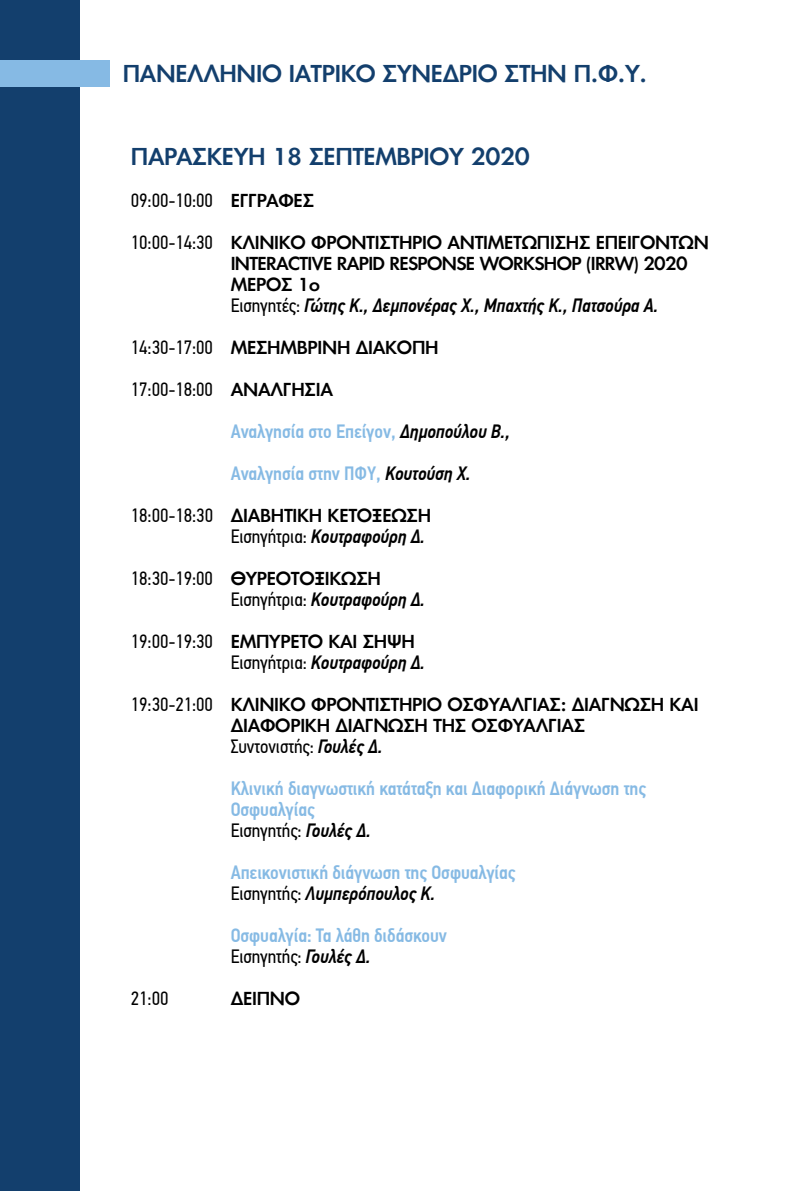
<style>
.page{position:relative;width:794px;height:1191px;background:#fff}
.page>*{position:absolute;margin:0;border:0;box-sizing:border-box;transform-origin:0 0}
.t1{font:500 22.75px "PF Futura Neu";letter-spacing:-.015em;color:#133f6d}
.t2{font:500 19.25px/42px "PF Din Text Cond Pro";letter-spacing:-.005em;color:#86bae4}
.t3{font:italic 500 19.25px "PF Din Text Cond Pro";letter-spacing:-.005em;color:#000}
.t4{font:19.25px "PF Din Text Cond Pro";letter-spacing:-.005em;color:#000}
.t5{font:500 17.5px/21px "PF Futura Neu";letter-spacing:-.015em;color:#000}
.s1{font-family:"PF Futura Neu";font-weight:500;font-size:17.5px}
.s2{font-family:"PF Din Text Cond Pro";font-weight:400;font-size:19.25px}
.s3{font-weight:400;font-style:normal}
.s4{font-weight:400;color:#000}
.s5{font-family:"PF Futura Neu";font-size:17.5px;color:#000}
.s6{font-style:italic;color:#000}
</style>
<div class="page">
<div style="left:0;top:0;width:79px;height:1191px;background:#133f6d"></div>
<div style="left:0;top:61px;width:109px;height:26px;background:#86bae4"></div>
<h1 class="t1" style="left:123px;top:59px;width:526px">ΠΑΝΕΛΛΗΝΙΟ ΙΑΤΡΙΚΟ ΣΥΝΕΔΡΙΟ ΣΤΗΝ Π.Φ.Υ.</h1>
<h1 class="t1" style="left:131px;top:141px;width:400px">ΠΑΡΑΣΚΕΥΗ 18 ΣΕΠΤΕΜΒΡΙΟΥ 2020</h1>
<p class="t4" style="left:131px;top:189px;width:185px">09:00-10:00 <span class="s1">ΕΓΓΡΑΦΕΣ</span></p>
<p class="t5" style="left:231px;top:231px;width:480px;text-indent:-100px"><span class="s2">10:00-14:30</span> ΚΛΙΝΙΚΟ ΦΡΟΝΤΙΣΤΗΡΙΟ ΑΝΤΙΜΕΤΩΠΙΣΗΣ ΕΠΕΙΓΟΝΤΩΝ<br>INTERACTIVE RAPID RESPONSE WORKSHOP (IRRW) 2020<br>ΜΕΡΟΣ 1ο</p>
<p class="t3" style="left:231px;top:294px;width:429px"><span class="s3">Εισηγητές:</span> Γώτης Κ., Δεμπονέρας Χ., Μπαχτής Κ., Πατσούρα Α.</p>
<p class="t5" style="left:131px;top:336px;width:309px"><span class="s2">14:30-17:00</span> ΜΕΣΗΜΒΡΙΝΗ ΔΙΑΚΟΠΗ</p>
<p class="t2" style="left:231px;top:368px;width:281px;text-indent:-100px"><span class="s4">17:00-18:00</span> <span class="s5">ΑΝΑΛΓΗΣΙΑ<br></span>Αναλγησία στο Επείγον, <span class="s6">Δημοπούλου Β.,<br></span>Αναλγησία στην ΠΦΥ, <span class="s6">Κουτούση Χ.</span></p>
<p class="t5" style="left:131px;top:504px;width:302px"><span class="s2">18:00-18:30</span> ΔΙΑΒΗΤΙΚΗ ΚΕΤΟΞΕΩΣΗ</p>
<p class="t3" style="left:231px;top:525px;width:196px"><span class="s3">Εισηγήτρια:</span> Κουτραφούρη Δ.</p>
<p class="t5" style="left:131px;top:567px;width:251px"><span class="s2">18:30-19:00</span> ΘΥΡΕΟΤΟΞΙΚΩΣΗ</p>
<p class="t3" style="left:231px;top:588px;width:196px"><span class="s3">Εισηγήτρια:</span> Κουτραφούρη Δ.</p>
<p class="t5" style="left:131px;top:630px;width:286px"><span class="s2">19:00-19:30</span> ΕΜΠΥΡΕΤΟ ΚΑΙ ΣΗΨΗ</p>
<p class="t3" style="left:231px;top:651px;width:196px"><span class="s3">Εισηγήτρια:</span> Κουτραφούρη Δ.</p>
<p class="t5" style="left:231px;top:693px;width:469px;text-indent:-100px"><span class="s2">19:30-21:00</span> ΚΛΙΝΙΚΟ ΦΡΟΝΤΙΣΤΗΡΙΟ ΟΣΦΥΑΛΓΙΑΣ: ΔΙΑΓΝΩΣΗ ΚΑΙ<br>ΔΙΑΦΟΡΙΚΗ ΔΙΑΓΝΩΣΗ ΤΗΣ ΟΣΦΥΑΛΓΙΑΣ</p>
<p class="t2" style="left:231px;top:725px;width:417px"><span class="s4">Συντονιστής:</span> <span class="s6">Γουλές Δ.<br></span>Κλινική διαγνωστική κατάταξη και Διαφορική Διάγνωση της</p>
<p class="t2" style="left:231px;top:799px;width:142px;line-height:21px">Οσφυαλγίας<br><span class="s4">Εισηγητής:</span> <span class="s6">Γουλές Δ.</span></p>
<p class="t2" style="left:231px;top:862px;width:286px;line-height:21px">Απεικονιστική διάγνωση της Οσφυαλγίας<br><span class="s4">Εισηγητής:</span> <span class="s6">Λυμπερόπουλος Κ.</span></p>
<p class="t2" style="left:231px;top:925px;width:218px;line-height:21px">Οσφυαλγία: Τα λάθη διδάσκουν<br><span class="s4">Εισηγητής:</span> <span class="s6">Γουλές Δ.</span></p>
<p class="t4" style="left:131px;top:987px;width:39px">21:00</p>
<p class="t5" style="left:231px;top:987px;width:71px">ΔΕΙΠΝΟ</p>
</div>
